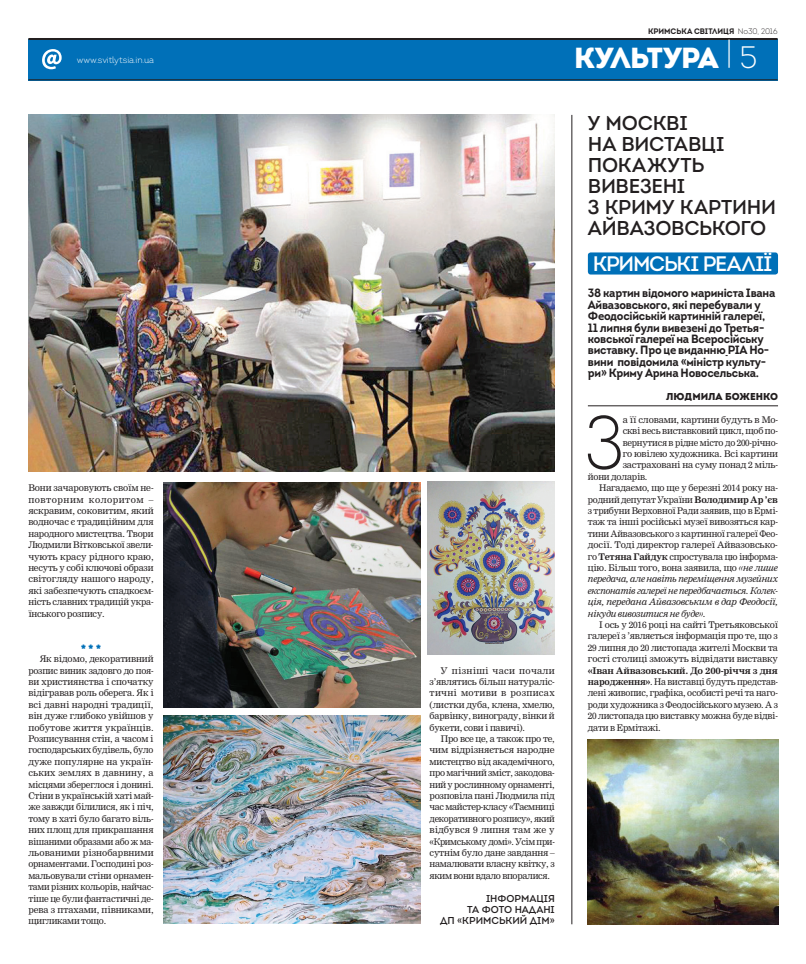
<style>
.page{position:relative;width:806px;height:964px;background:#fff}
.page>*{position:absolute;margin:0;border:0;box-sizing:border-box;transform-origin:0 0}
.t1{font:74.1px "Intro Light Alt";color:#231f20;scale:.9 1}
.t2{font:29px "Intro Black Alt";color:#fff}
.t3{font:21px "Intro Regular Alt";color:#fff}
.t4{font:20px/21px "Intro Regular Alt";letter-spacing:-.015em;color:#231f20}
.t5{font:13px "Intro Black Alt";color:#0070b8;scale:.95 1}
.t6{font:700 12px/11.4px "Intro";letter-spacing:-.025em;color:#231f20;scale:.95 1}
.t7{font:10px "Intro Regular Alt";color:#231f20}
.t8{font:900 10px "Intro";color:#231f20}
.t9{font:9px/11.4px "Nimrod Cyr";letter-spacing:-.025em;color:#231f20;text-align:justify}
.t10{font:9px/11.4px "Nimrod Cyr MT Inclined";letter-spacing:-.015em;color:#231f20;text-align:justify}
.t11{font:300 9px "Intro";letter-spacing:-.015em;color:#fff}
.t12{font:8px "Intro Bold Alt";letter-spacing:-.01em;color:#231f20;scale:.96 1}
.s1{font-family:"Intro";font-weight:300}
.s2{font-family:"Intro";font-weight:300;font-size:36.5px}
.s3{font-family:"Intro";font-weight:300;font-size:31px}
.s4{font-weight:700}
.s5{font-family:"Nimrod Cyr MT Inclined"}
</style>
<div class="page">
<div style="left:28px;top:39px;width:749px;height:41px;background:#0070b8"></div>
<hr style="left:28px;top:38px;width:749px;height:2px;background:#231f20">
<hr style="left:28px;top:79px;width:749px;height:1px;background:#231f20">
<svg style="left:42px;top:49px;width:20px;height:20px"></svg>
<img style="left:28px;top:115px;width:526px;height:356px">
<img style="left:163px;top:482px;width:257px;height:226px">
<hr style="left:587px;top:406px;width:190px;height:1px;background:#231f20">
<div style="left:587px;top:252px;width:190px;height:22px;background:#0070b8;border-radius:3px"></div>
<img style="left:587px;top:739px;width:190px;height:185px">
<hr style="left:571px;top:115px;width:1px;height:809px;background:#231f20">
<img style="left:163px;top:715px;width:257px;height:208px">
<img style="left:427px;top:481px;width:127px;height:173px">
<p class="t11" style="left:77px;top:54px;width:79px">www.svitlytsia.in.ua</p>
<p class="t9" style="left:28px;top:482px;width:127px">Вони зачаровують своїм не&shy;повторним колоритом – яскравим, соковитим, який водночас є традиційним для народного мистецтва. Твори Людмили Вітковської звели&shy;чують красу рідного краю, несуть у собі ключові образи світогляду нашого народу, які забезпечують спадкоєм&shy;ність славних традицій укра&shy;їнського розпису.</p>
<h3 class="t5" style="left:81px;top:641px;width:23px">* * *</h3>
<p class="t9" style="left:28px;top:653px;width:127px;text-indent:11px">Як відомо, декоративний розпис виник задовго до поя&shy;ви християнства і спочатку відігравав роль оберега. Як і всі давні народні традиції, він дуже глибоко увійшов у побутове життя українців.<br>Розписування стін, а часом і господарських будівель, було дуже популярне на україн&shy;ських землях в давнину, а місцями збереглося і донині.<br>Стіни в українській хаті май&shy;же завжди білилися, як і піч, тому в хаті було багато віль&shy;них площ для прикрашання вішаними образами або ж ма&shy;льованими різнобарвними орнаментами. Господині роз&shy;мальовували стіни орнамен&shy;тами різних кольорів, найчас&shy;тіше це були фантастичні де&shy;рева з птахами, півниками, щигликами тощо.</p>
<p class="t9" style="left:429px;top:664px;width:127px;text-indent:11px">У пізніші часи почали з’являтись більш натураліс&shy;тичні мотиви в розписах (листки дуба, клена, хмелю, барвінку, винограду, вінки й букети, сови і павичі).</p>
<p class="t9" style="left:429px;top:733px;width:127px;text-indent:11px">Про все це, а також про те, чим відрізняється народне мистецтво від академічного, про магічний зміст, закодова&shy;ний у рослинному орнаменті, розповіла пані Людмила під час майстер-класу «Таємниці декоративного розпису», який відбувся 9 липня там же у «Кримському домі». Усім при&shy;сутнім було дане завдання – намалювати власну квітку, з яким вони вдало впоралися.</p>
<p class="t7" style="left:485px;top:892px;width:64px">Інформація</p>
<p class="t7" style="left:467px;top:903px;width:88px">та фото надані</p>
<p class="t7" style="left:440px;top:915px;width:116px">ДП «Кримськи й дім »</p>
<p class="t12" style="left:648px;top:26px;width:136px">кримська світлиця <span class="s1">№30, 2016</span></p>
<h2 class="t2" style="left:574px;top:39px;width:185px">культура <span class="s2">|</span> <span class="s3">5</span></h2>
<h3 class="t4" style="left:587px;top:112px;width:186px">У Москві<br>на виставці покажуть<br>ви везені<br>з Криму картини<br>Айвазовського</h3>
<h3 class="t3" style="left:592px;top:251px;width:71px">КРИМСЬК</h3>
<h3 class="t3" style="left:690px;top:251px;width:27px">І РЕАЛ</h3>
<h3 class="t3" style="left:755px;top:251px;width:17px">ІЇ</h3>
<p class="t6" style="left:587px;top:287px;width:199px">38 картин відомого мариніста Івана Айвазовського, які перебували у Феодосійській картинній галереї, 11 липня були вивезені до Третья&shy;ковської галереї на Всеросійську виставку. Про це виданню РІА Но&shy;вини повідомила «міністр культу&shy;ри» Криму Арина Новосельська.</p>
<p class="t8" style="left:665px;top:390px;width:109px">Людмила Боженко</p>
<h1 class="t1" style="left:584px;top:396px;width:45px">З</h1>
<p class="t9" style="left:622px;top:414px;width:157px">а її словами, картини будуть в Мо-</p>
<p class="t9" style="left:622px;top:425px;width:157px">скві весь виставковий цикл, щоб по-</p>
<p class="t9" style="left:622px;top:436px;width:157px">вернутися в рідне місто до 200-річно-</p>
<p class="t9" style="left:622px;top:448px;width:157px">го ювілею художника. Всі картини</p>
<p class="t9" style="left:622px;top:459px;width:157px">застраховані на суму понад 2 міль-</p>
<p class="t9" style="left:587px;top:471px;width:61px">йони доларів.</p>
<p class="t9" style="left:599px;top:482px;width:180px">Нагадаємо, що ще у березні 2014 року на-</p>
<p class="t9" style="left:587px;top:493px;width:191px">родний депутат України <span class="s4">Володимир Ар ’єв</span></p>
<p class="t9" style="left:587px;top:505px;width:191px">з трибуни Верховної Ради заявив, що в Ермі-</p>
<p class="t9" style="left:587px;top:516px;width:191px">таж та інші російські музеї вивозяться кар-</p>
<p class="t9" style="left:587px;top:528px;width:191px">тини Айвазовського з картинної галереї Фео-</p>
<p class="t9" style="left:587px;top:539px;width:191px">досії. Тоді директор галереї Айвазовсько-</p>
<p class="t9" style="left:587px;top:550px;width:191px">го <span class="s4">Тетяна Гайдук</span> спростувала цю інформа-</p>
<p class="t9" style="left:587px;top:562px;width:191px">цію. Більш того, вона заявила, що <span class="s5">«не лише</span></p>
<p class="t10" style="left:587px;top:573px;width:191px">передача, але навіть переміщення музейних експонатів галереї не передбачається. Колек&shy;ція, передана Айвазовським в дар Феодосії, нікуди вивозитися не буде».</p>
<p class="t9" style="left:587px;top:619px;width:191px;text-indent:11px">І ось у 2016 році на сайті Третьяковської галереї з ’являється інформація про те, що з 29 липня до 20 листопада жителі Москви та гості столиці зможуть відвідати виставку</p>
<p class="t9" style="left:587px;top:664px;width:191px"><span class="s4">«Іван Айвазовський. До 200-річчя з дня народження»</span>. На виставці будуть представ&shy;лені живопис, графіка, особисті речі та наго&shy;роди художника з Феодосійського музею. А з 20 листопада цю виставку можна буде відві&shy;дати в Ермітажі.</p>
</div>
